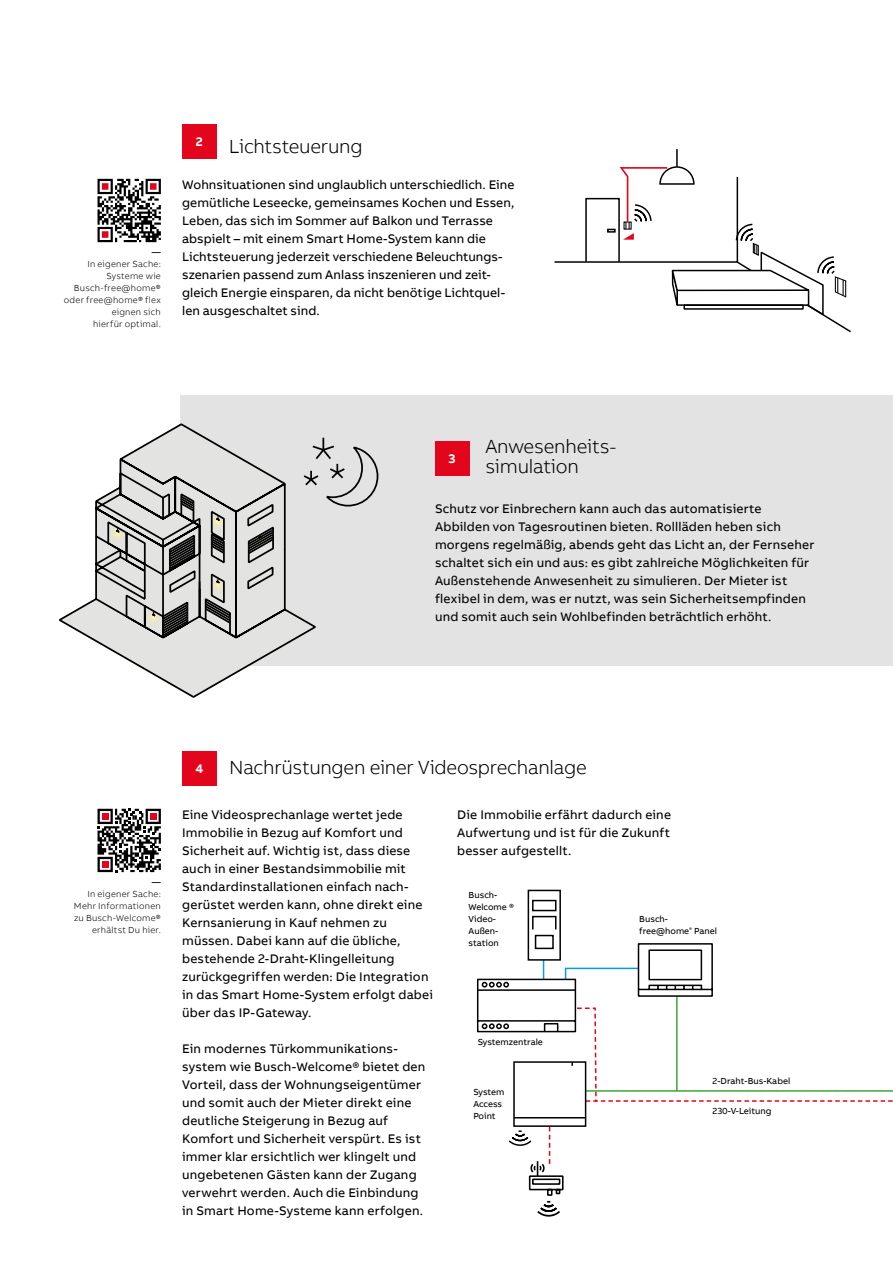
<style>
.page{position:relative;width:893px;height:1263px;background:#fff}
.page>*{position:absolute;margin:0;border:0;box-sizing:border-box;transform-origin:0 0}
.t1{font:300 19.5px/20.2px "AB Bvoice";letter-spacing:-.015em;color:#000}
.t2{font:12.75px/18px "AB Bvoice";letter-spacing:.015em;color:#000}
.t3{font:700 12.75px "AB Bvoice";color:#fff}
.t4{font:300 9px/12px "AB Bvoice";letter-spacing:.025em;color:#000;text-align:right}
.t5{font:9px/12px "AB Bvoice";color:#000}
</style>
<div class="page">
<div style="left:181px;top:395px;width:712px;height:270px;background:#e3e3e3"></div>
<svg style="left:59px;top:422px;width:320px;height:276px"></svg>
<div style="left:182px;top:124px;width:34px;height:34px;background:#e3051b"></div>
<div style="left:182px;top:751px;width:34px;height:34px;background:#e3051b"></div>
<svg style="left:98px;top:809px;width:63px;height:63px"></svg>
<div style="left:102px;top:813px;width:6px;height:7px;background:#e3051b"></div>
<div style="left:150px;top:813px;width:6px;height:7px;background:#e3051b"></div>
<div style="left:102px;top:861px;width:6px;height:7px;background:#e3051b"></div>
<div style="left:528px;top:890px;width:33px;height:71px;border:2px solid #000"></div>
<div style="left:532px;top:900px;width:24px;height:11px;border:2px solid #000"></div>
<div style="left:532px;top:916px;width:24px;height:14px;border:2px solid #000"></div>
<div style="left:535px;top:935px;width:19px;height:14px;border:2px solid #000"></div>
<div style="left:513px;top:1061px;width:73px;height:66px;border:2px solid #000"></div>
<hr style="left:514px;top:1117px;width:71px;height:1px;background:#000">
<svg style="left:477px;top:942px;width:416px;height:161px"></svg>
<svg style="left:508px;top:1126px;width:56px;height:91px"></svg>
<div style="left:435px;top:441px;width:34px;height:34px;background:#e3051b"></div>
<svg style="left:554px;top:149px;width:297px;height:184px"></svg>
<svg style="left:98px;top:179px;width:63px;height:63px"></svg>
<p class="t5" style="left:152px;top:246px;width:10px">—</p>
<p class="t4" style="left:64px;top:258px;width:98px">In eigener Sache:<br>Systeme wie<br>Busch-free@home® oder free@home® flex eignen sich<br>hierfür optimal.</p>
<p class="t3" style="left:196px;top:134px;width:9px">2</p>
<h1 class="t1" style="left:229px;top:136px;width:135px">Lichtsteuerung</h1>
<p class="t2" style="left:182px;top:175px;width:334px">Wohnsituationen sind unglaublich unterschiedlich. Eine gemütliche Leseecke, gemeinsames Kochen und Essen, Leben, das sich im Sommer auf Balkon und Terrasse abspielt – mit einem Smart Home-System kann die Lichtsteuerung jederzeit verschiedene Beleuchtungs&shy;szenarien passend zum Anlass inszenieren und zeit&shy;gleich Energie einsparen, da nicht benötige Lichtquel&shy;len ausgeschaltet sind.</p>
<p class="t3" style="left:449px;top:450px;width:8px">3</p>
<h1 class="t1" style="left:485px;top:436px;width:133px">Anwesenheits&shy;simulation</h1>
<p class="t2" style="left:435px;top:499px;width:381px">Schutz vor Einbrechern kann auch das automatisierte Abbilden von Tagesroutinen bieten. Rollläden heben sich morgens regelmäßig, abends geht das Licht an, der Fernseher schaltet sich ein und aus: es gibt zahlreiche Möglichkeiten für Außenstehende Anwesenheit zu simulieren. Der Mieter ist flexibel in dem, was er nutzt, was sein Sicherheitsempfinden und somit auch sein Wohlbefinden beträchtlich erhöht.</p>
<p class="t5" style="left:152px;top:876px;width:10px">—</p>
<p class="t4" style="left:74px;top:888px;width:88px">In eigener Sache:<br>Mehr Informationen zu Busch-Welcome® erhältst Du hier.</p>
<p class="t3" style="left:195px;top:760px;width:9px">4</p>
<h1 class="t1" style="left:229px;top:757px;width:359px">Nachrüstungen einer Videosprechanlage</h1>
<p class="t2" style="left:182px;top:805px;width:252px">Eine Videosprechanlage wertet jede Immobilie in Bezug auf Komfort und Sicherheit auf. Wichtig ist, dass diese auch in einer Bestandsimmobilie mit Standardinstallationen einfach nach&shy;gerüstet werden kann, ohne direkt eine Kernsanierung in Kauf nehmen zu müssen. Dabei kann auf die übliche, bestehende 2-Draht-Klingelleitung zurückgegriffen werden: Die Integration in das Smart Home-System erfolgt dabei über das IP-Gateway.</p>
<p class="t2" style="left:182px;top:1039px;width:245px">Ein modernes Türkommunikations&shy;system wie Busch-Welcome® bietet den Vorteil, dass der Wohnungseigentümer und somit auch der Mieter direkt eine deutliche Steigerung in Bezug auf Komfort und Sicherheit verspürt. Es ist immer klar ersichtlich wer klingelt und ungebetenen Gästen kann der Zugang verwehrt werden. Auch die Einbindung in Smart Home-Systeme kann erfolgen.</p>
<p class="t2" style="left:457px;top:805px;width:215px;text-align:justify">Die Immobilie erfährt dadurch eine Aufwertung und ist für die Zukunft besser aufgestellt.</p>
<p class="t5" style="left:469px;top:889px;width:47px">Busch-<br>Welcome ®<br>Video-<br>Außen&shy;station</p>
<p class="t5" style="left:478px;top:1035px;width:67px">Systemzentrale</p>
<p class="t5" style="left:473px;top:1086px;width:33px">System<br>Access<br>Point</p>
<p class="t5" style="left:639px;top:913px;width:79px">Busch&shy;free@home<sup>®</sup> Panel</p>
<p class="t5" style="left:713px;top:1075px;width:79px">2-Draht-Bus-Kabel</p>
<p class="t5" style="left:713px;top:1105px;width:60px">230-V-Leitung</p>
</div>
